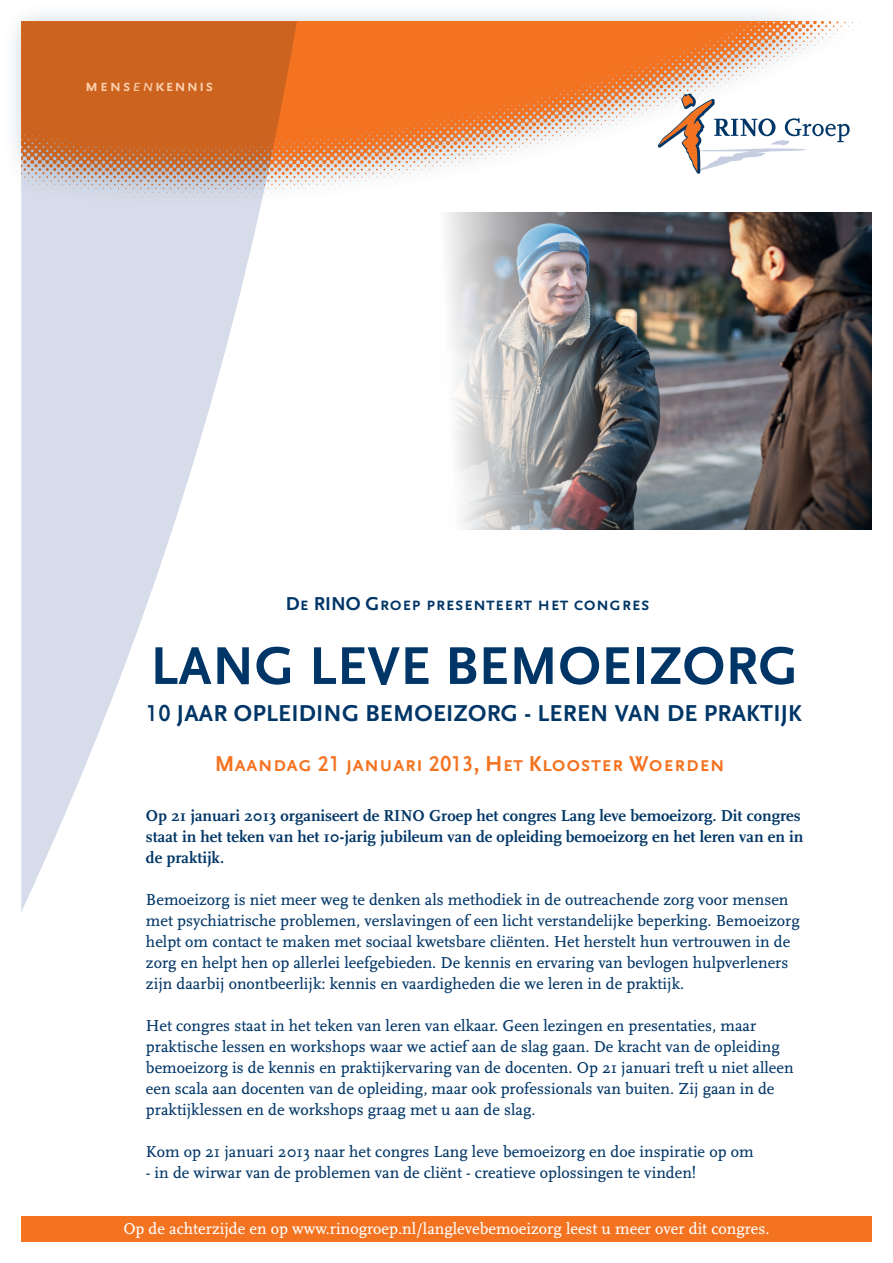
<style>
.page{position:relative;width:893px;height:1263px;background:#fff}
.page>*{position:absolute;margin:0;border:0;box-sizing:border-box;transform-origin:0 0}
.t1{font:700 55.5px "AD Scala Sans";letter-spacing:.01em;color:#003667}
.t2{font:700 24px "AD Scala Sans";letter-spacing:.01em;color:#003667}
.t3{font:700 22.5px "AD Scala Sans Caps";color:#f47321}
.t4{font:700 19.5px "AD Scala Sans Caps";color:#003667}
.t5{font:700 17.1px "AD Scala Sans Caps";letter-spacing:.05em;color:#fcd0af}
.t6{font:16.5px/21px "AD Scala Romein";color:#003667}
.t7{font:700 16.5px/21px "AD Scala";color:#003667}
.t8{font:16.5px "AD Scala Romein";color:#fff}
.s1{font-weight:400;font-style:italic}
.s2{font-family:"AD Scala Sans Caps"}
</style>
<div class="page">
<div style="left:2px;top:2px;width:867px;height:212px;background:#003667;opacity:.3"></div>
<img style="left:297px;top:21px;width:575px;height:192px">
<svg style="left:658px;top:93px;width:192px;height:81px"></svg>
<svg style="left:21px;top:21px;width:276px;height:891px"></svg>
<div style="left:21px;top:1216px;width:851px;height:26px;background:#f47321"></div>
<svg style="left:189px;top:213px;width:247px;height:317px"></svg>
<img style="left:436px;top:213px;width:436px;height:317px">
<p class="t5" style="left:85px;top:76px;width:130px">mens<span class="s1">en</span>kennis</p>
<p class="t4" style="left:286px;top:593px;width:366px">De RINO Groep presenteert het congres</p>
<h1 class="t1" style="left:150px;top:636px;width:649px">LANG LEVE BEMOEIZORG</h1>
<h2 class="t2" style="left:146px;top:701px;width:657px"><span class="s2">10</span> JAAR OPLEIDING BEMOEIZORG - LEREN VAN DE PRAKTIJK</h2>
<h3 class="t3" style="left:215px;top:752px;width:511px">Maandag 21 januari 2013, Het Klooster Woerden</h3>
<p class="t7" style="left:146px;top:805px;width:659px">Op 21 januari 2013 organiseert de RINO Groep het congres Lang leve bemoeizorg. Dit congres staat in het teken van het 10-jarig jubileum van de opleiding bemoeizorg en het leren van en in de praktijk.</p>
<p class="t6" style="left:146px;top:889px;width:655px">Bemoeizorg is niet meer weg te denken als methodiek in de outreachende zorg voor mensen met psychiatrische problemen, verslavingen of een licht verstandelijke beperking. Bemoeizorg helpt om contact te maken met sociaal kwetsbare cliënten. Het herstelt hun vertrouwen in de zorg en helpt hen op allerlei leefgebieden. De kennis en ervaring van bevlogen hulpverleners zijn daarbij onontbeerlijk: kennis en vaardigheden die we leren in de praktijk.</p>
<p class="t6" style="left:146px;top:1015px;width:649px">Het congres staat in het teken van leren van elkaar. Geen lezingen en presentaties, maar praktische lessen en workshops waar we actief aan de slag gaan. De kracht van de opleiding bemoeizorg is de kennis en praktijkervaring van de docenten. Op 21 januari treft u niet alleen een scala aan docenten van de opleiding, maar ook professionals van buiten. Zij gaan in de praktijklessen en de workshops graag met u aan de slag.</p>
<p class="t6" style="left:146px;top:1141px;width:609px">Kom op 21 januari 2013 naar het congres Lang leve bemoeizorg en doe inspiratie op om</p>
<p class="t6" style="left:146px;top:1162px;width:552px">- in de wirwar van de problemen van de cliënt - creatieve oplossingen te vinden!</p>
<p class="t8" style="left:123px;top:1220px;width:648px">Op de achterzijde en op www.rinogroep.nl/langlevebemoeizorg leest u meer over dit congres.</p>
</div>
